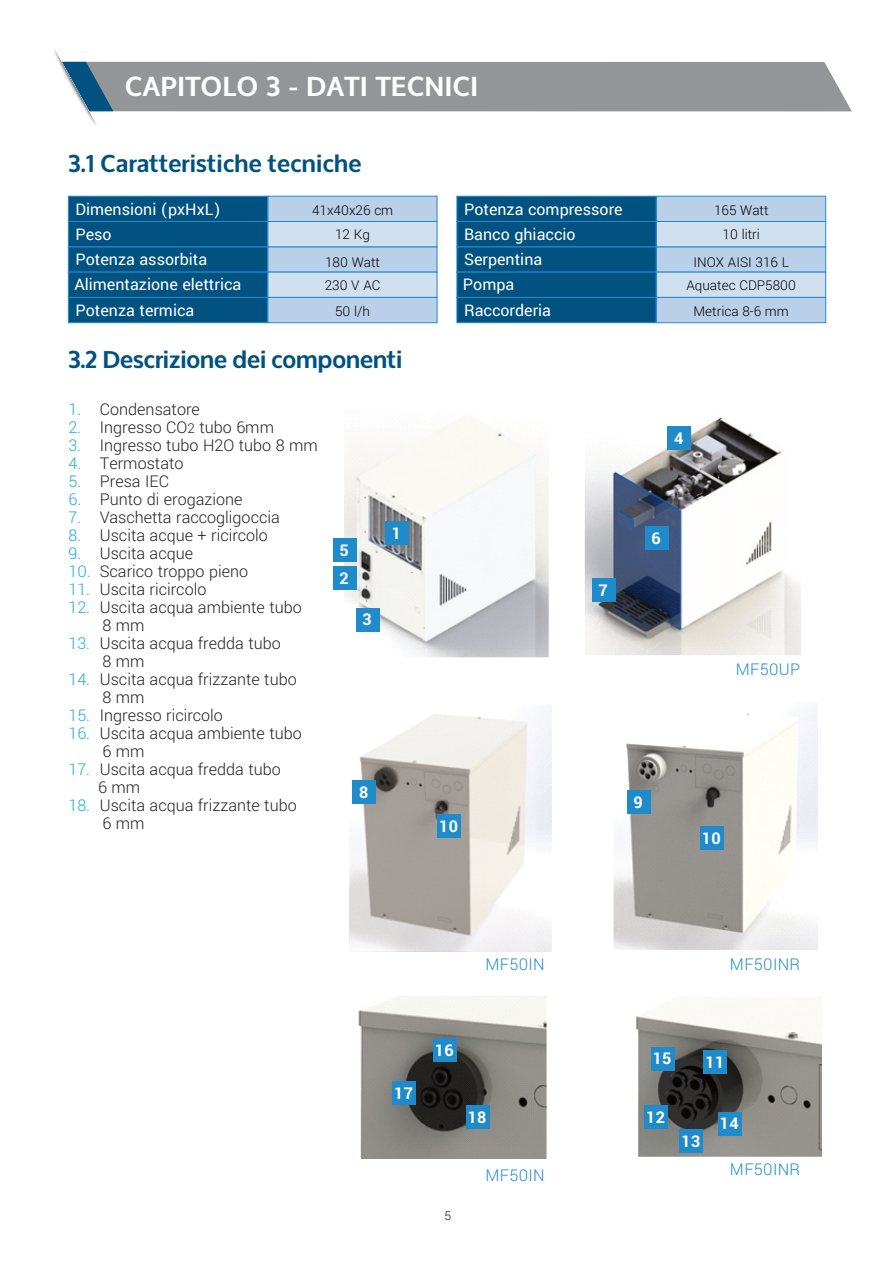
<style>
.page{position:relative;width:894px;height:1263px;background:#fff}
.page>*{position:absolute;margin:0;border:0;box-sizing:border-box;transform-origin:0 0}
.t1{font:700 27.15px "Oxygen";letter-spacing:.03em;color:#fff}
.t2{font:700 24px "Oxygen";letter-spacing:.005em;color:#015280}
.t3{font:300 18px/18px "Yantramanav";color:#231f20}
.t4{font:300 18px "Yantramanav";letter-spacing:.015em;color:#1f8bcb}
.t5{font:700 18px "Yantramanav";letter-spacing:.015em;color:#fff}
.t6{font:17.85px "Yantramanav";color:#fff}
.t7{font:300 15px "Yantramanav";color:#000001}
.t8{font:300 13.5px "Yantramanav";color:#181317}
.s1{color:#1eaae2}
.s2{font-size:15px}
</style>
<div class="page">
<div style="left:104px;top:62px;width:747px;height:49px;background:#939598"></div>
<img style="left:54px;top:49px;width:50px;height:77px">
<img style="left:345px;top:415px;width:476px;height:744px">
<img style="left:349px;top:704px;width:187px;height:247px">
<img style="left:608px;top:687px;width:213px;height:281px">
<div style="left:267px;top:196px;width:170px;height:26px;background:#bad0e9;border:1px solid #1f8bcb"></div>
<div style="left:656px;top:196px;width:170px;height:26px;background:#bad0e9;border:1px solid #1f8bcb"></div>
<div style="left:267px;top:246px;width:170px;height:26px;background:#bad0e9;border:1px solid #1f8bcb"></div>
<div style="left:656px;top:246px;width:170px;height:26px;background:#bad0e9;border:1px solid #1f8bcb"></div>
<div style="left:267px;top:221px;width:170px;height:26px;background:#d1e0ef;border:1px solid #1f8bcb"></div>
<div style="left:656px;top:221px;width:170px;height:26px;background:#d1e0ef;border:1px solid #1f8bcb"></div>
<div style="left:267px;top:272px;width:170px;height:26px;background:#d1e0ef"></div>
<div style="left:656px;top:272px;width:170px;height:26px;background:#d1e0ef"></div>
<div style="left:267px;top:297px;width:170px;height:26px;background:#bad0e9;border:1px solid #1f8bcb"></div>
<div style="left:656px;top:297px;width:170px;height:26px;background:#bad0e9;border:1px solid #1f8bcb"></div>
<div style="left:68px;top:196px;width:200px;height:26px;background:#015280;border:1px solid #1f8bcb"></div>
<div style="left:456px;top:196px;width:200px;height:26px;background:#015280;border:1px solid #1f8bcb"></div>
<div style="left:68px;top:297px;width:200px;height:26px;background:#015280;border:1px solid #1f8bcb"></div>
<div style="left:456px;top:297px;width:200px;height:26px;background:#015280;border:1px solid #1f8bcb"></div>
<div style="left:68px;top:246px;width:200px;height:26px;background:#015280;border:1px solid #1f8bcb"></div>
<div style="left:456px;top:246px;width:200px;height:26px;background:#015280;border:1px solid #1f8bcb"></div>
<div style="left:68px;top:221px;width:200px;height:26px;background:#015280;border:1px solid #1f8bcb"></div>
<div style="left:456px;top:221px;width:200px;height:26px;background:#015280;border:1px solid #1f8bcb"></div>
<div style="left:68px;top:272px;width:200px;height:26px;background:#015280;border:1px solid #1f8bcb"></div>
<div style="left:456px;top:272px;width:200px;height:26px;background:#015280;border:1px solid #1f8bcb"></div>
<div style="left:465px;top:1105px;width:24px;height:24px;background:#1f8bcb"></div>
<div style="left:644px;top:1105px;width:24px;height:24px;background:#1f8bcb"></div>
<div style="left:679px;top:1129px;width:24px;height:24px;background:#1f8bcb"></div>
<div style="left:717px;top:1112px;width:24px;height:24px;background:#1f8bcb"></div>
<div style="left:703px;top:1050px;width:24px;height:24px;background:#1f8bcb"></div>
<div style="left:650px;top:1047px;width:24px;height:23px;background:#1f8bcb"></div>
<div style="left:392px;top:1081px;width:24px;height:24px;background:#1f8bcb"></div>
<div style="left:433px;top:1038px;width:24px;height:24px;background:#1f8bcb"></div>
<div style="left:352px;top:780px;width:24px;height:24px;background:#1f8bcb"></div>
<div style="left:626px;top:790px;width:24px;height:24px;background:#1f8bcb"></div>
<div style="left:437px;top:814px;width:24px;height:24px;background:#1f8bcb"></div>
<div style="left:356px;top:607px;width:23px;height:24px;background:#1f8bcb"></div>
<div style="left:333px;top:566px;width:23px;height:24px;background:#1f8bcb"></div>
<div style="left:333px;top:538px;width:23px;height:24px;background:#1f8bcb"></div>
<div style="left:385px;top:521px;width:24px;height:24px;background:#1f8bcb"></div>
<div style="left:591px;top:578px;width:24px;height:24px;background:#1f8bcb"></div>
<div style="left:644px;top:526px;width:24px;height:24px;background:#1f8bcb"></div>
<div style="left:667px;top:426px;width:24px;height:24px;background:#1f8bcb"></div>
<div style="left:699px;top:826px;width:24px;height:24px;background:#1f8bcb"></div>
<h1 class="t1" style="left:125px;top:63px;width:354px">CAPITOLO 3 - DATI TECNICI</h1>
<h2 class="t2" style="left:68px;top:142px;width:294px">3.1 Caratteristiche tecniche</h2>
<p class="t6" style="left:75px;top:198px;width:147px">Dimensioni (pxHxL)</p>
<p class="t6" style="left:464px;top:198px;width:160px">Potenza compressore</p>
<p class="t7" style="left:312px;top:201px;width:83px">41x40x26 cm</p>
<p class="t7" style="left:714px;top:201px;width:56px">165 Watt</p>
<p class="t7" style="left:335px;top:225px;width:36px">12 Kg</p>
<p class="t7" style="left:722px;top:225px;width:39px">10 litri</p>
<p class="t7" style="left:325px;top:253px;width:56px">180 Watt</p>
<p class="t7" style="left:693px;top:253px;width:97px">INOX AISI 316 L</p>
<p class="t7" style="left:325px;top:275px;width:57px">230 V AC</p>
<p class="t7" style="left:686px;top:275px;width:111px">Aquatec CDP5800</p>
<p class="t7" style="left:335px;top:302px;width:37px">50 l/h</p>
<p class="t7" style="left:693px;top:302px;width:97px">Metrica 8-6 mm</p>
<p class="t6" style="left:75px;top:223px;width:38px">Peso</p>
<p class="t6" style="left:464px;top:223px;width:113px">Banco ghiaccio</p>
<p class="t6" style="left:74px;top:273px;width:169px">Alimentazione elettrica</p>
<p class="t6" style="left:463px;top:273px;width:53px">Pompa</p>
<p class="t6" style="left:75px;top:249px;width:133px">Potenza assorbita</p>
<p class="t6" style="left:464px;top:249px;width:80px">Serpentina</p>
<p class="t6" style="left:75px;top:299px;width:120px">Potenza termica</p>
<p class="t6" style="left:464px;top:299px;width:89px">Raccorderia</p>
<h2 class="t2" style="left:68px;top:339px;width:335px">3.2 Descrizione dei componenti</h2>
<p class="t3" style="left:68px;top:401px;width:133px"><span class="s1">1.</span> Condensatore</p>
<p class="t3" style="left:68px;top:419px;width:207px"><span class="s1">2.</span> Ingresso CO<span class="s2">2</span> tubo 6mm</p>
<p class="t3" style="left:68px;top:437px;width:251px"><span class="s1">3.</span> Ingresso tubo H2O tubo 8 mm</p>
<p class="t3" style="left:68px;top:455px;width:117px"><span class="s1">4.</span> Termostato</p>
<p class="t3" style="left:68px;top:473px;width:102px"><span class="s1">5.</span> Presa IEC</p>
<p class="t3" style="left:68px;top:491px;width:176px"><span class="s1">6.</span> Punto di erogazione</p>
<p class="t3" style="left:68px;top:509px;width:213px"><span class="s1">7.</span> Vaschetta raccogligoccia</p>
<p class="t3" style="left:68px;top:527px;width:201px"><span class="s1">8.</span> Uscita acque + ricircolo</p>
<p class="t3" style="left:68px;top:545px;width:126px"><span class="s1">9.</span> Uscita acque</p>
<p class="t3" style="left:68px;top:563px;width:181px"><span class="s1">10.</span> Scarico troppo pieno</p>
<p class="t3" style="left:68px;top:581px;width:139px"><span class="s1">11.</span> Uscita ricircolo</p>
<p class="t3" style="left:102px;top:599px;width:201px;text-indent:-34px"><span class="s1">12.</span> Uscita acqua ambiente tubo<br>8 mm</p>
<p class="t3" style="left:102px;top:635px;width:180px;text-indent:-34px"><span class="s1">13.</span> Uscita acqua fredda tubo<br>8 mm</p>
<p class="t3" style="left:102px;top:671px;width:196px;text-indent:-34px"><span class="s1">14.</span> Uscita acqua frizzante tubo<br>8 mm</p>
<p class="t3" style="left:68px;top:707px;width:156px"><span class="s1">15.</span> Ingresso ricircolo</p>
<p class="t3" style="left:102px;top:725px;width:201px;text-indent:-34px"><span class="s1">16.</span> Uscita acqua ambiente tubo<br>6 mm</p>
<p class="t3" style="left:98px;top:761px;width:184px;text-indent:-30px"><span class="s1">17.</span> Uscita acqua fredda tubo<br>6 mm</p>
<p class="t3" style="left:102px;top:797px;width:196px;text-indent:-34px"><span class="s1">18.</span> Uscita acqua frizzante tubo<br>6 mm</p>
<p class="t5" style="left:392px;top:522px;width:11px">1</p>
<p class="t5" style="left:339px;top:539px;width:11px">5</p>
<p class="t5" style="left:339px;top:567px;width:11px">2</p>
<p class="t5" style="left:362px;top:608px;width:11px">3</p>
<p class="t5" style="left:359px;top:781px;width:11px">8</p>
<p class="t5" style="left:439px;top:815px;width:20px">10</p>
<p class="t5" style="left:598px;top:579px;width:11px">7</p>
<p class="t5" style="left:674px;top:427px;width:11px">4</p>
<p class="t5" style="left:651px;top:527px;width:11px">6</p>
<p class="t4" style="left:736px;top:658px;width:66px">MF50UP</p>
<p class="t5" style="left:633px;top:791px;width:11px">9</p>
<p class="t5" style="left:702px;top:827px;width:20px">10</p>
<p class="t4" style="left:485px;top:953px;width:61px">MF50IN</p>
<p class="t4" style="left:730px;top:953px;width:72px">MF50INR</p>
<p class="t5" style="left:394px;top:1082px;width:20px">17</p>
<p class="t5" style="left:435px;top:1039px;width:20px">16</p>
<p class="t5" style="left:652px;top:1047px;width:20px">15</p>
<p class="t5" style="left:705px;top:1051px;width:20px">11</p>
<p class="t8" style="left:444px;top:1207px;width:8px">5</p>
<p class="t5" style="left:467px;top:1106px;width:20px">18</p>
<p class="t5" style="left:646px;top:1106px;width:20px">12</p>
<p class="t4" style="left:485px;top:1164px;width:61px">MF50IN</p>
<p class="t5" style="left:681px;top:1130px;width:20px">13</p>
<p class="t5" style="left:720px;top:1112px;width:20px">14</p>
<p class="t4" style="left:730px;top:1158px;width:72px">MF50INR</p>
</div>
